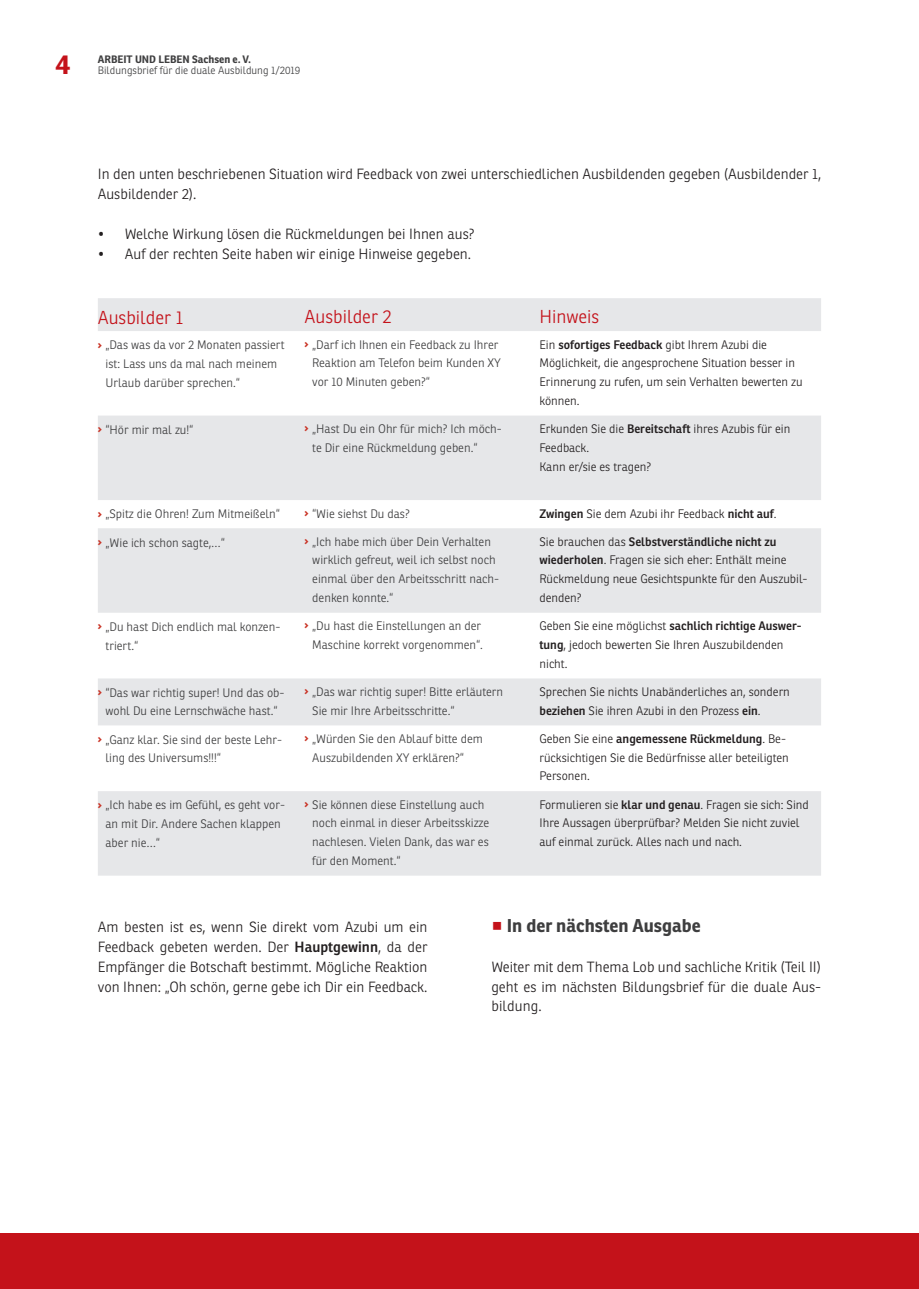
<style>
.page{position:relative;width:919px;height:1289px;background:#fff}
.page>*{position:absolute;margin:0;border:0;box-sizing:border-box;transform-origin:0 0}
.t1{font:700 27px "Ronnia";color:#c4121a}
.t2{font:300 18.15px "Ronnia";color:#c4121a}
.t3{font:700 18px "Ronnia";color:#3e3e3f}
.t4{font:300 14.4px/19.8px "Ronnia";color:#231f20;text-align:justify}
.t5{font:300 12px/18.8px "Ronnia";color:#3e3e3f}
.t6{font:300 12px/18.8px "Ronnia";color:#231f20}
.t7{font:300 10.5px "Ronnia";color:#3e3e3f}
.t8{font:700 10.5px "Ronnia";color:#3e3e3f}
.s1{font-weight:700;color:#c93325}
.s2{font-weight:600}
</style>
<div class="page">
<div style="left:0;top:1233px;width:918px;height:55px;background:#c4121a"></div>
<svg style="left:98px;top:298px;width:723px;height:577px;fill:#e6e7e9"></svg>
<h1 class="t1" style="left:55px;top:47px;width:17px">4</h1>
<p class="t8" style="left:98px;top:53px;width:155px">ARBEIT UND LEBEN Sachsen e. V.</p>
<p class="t7" style="left:98px;top:64px;width:204px">Bildungsbrief für die duale Ausbildung 1/2019</p>
<p class="t4" style="left:98px;top:164px;width:724px">In den unten beschriebenen Situation wird Feedback von zwei unterschiedlichen Ausbildenden gegeben (Ausbildender 1,<br>Ausbildender 2).</p>
<p class="t4" style="left:98px;top:224px;width:378px">• Welche Wirkung lösen die Rückmeldungen bei Ihnen aus?</p>
<p class="t4" style="left:98px;top:243px;width:375px">• Auf der rechten Seite haben wir einige Hinweise gegeben.</p>
<h2 class="t2" style="left:98px;top:307px;width:87px">Ausbilder 1</h2>
<h2 class="t2" style="left:304px;top:306px;width:88px">Ausbilder 2</h2>
<h2 class="t2" style="left:539px;top:306px;width:61px">Hinweis</h2>
<p class="t5" style="left:105px;top:336px;width:180px;text-indent:-8px"><span class="s1">›</span> „Das was da vor 2 Monaten passiert ist: Lass uns da mal nach meinem<br>Urlaub darüber sprechen.“</p>
<p class="t5" style="left:312px;top:335px;width:190px;text-indent:-8px"><span class="s1">›</span> „Darf ich Ihnen ein Feedback zu Ihrer<br>Reaktion am Telefon beim Kunden XY vor 10 Minuten geben?“</p>
<p class="t6" style="left:539px;top:335px;width:265px">Ein <span class="s2">sofortiges Feedback</span> gibt Ihrem Azubi die Möglichkeit, die angesprochene Situation besser in Erinnerung zu rufen, um sein Verhalten bewerten zu können.</p>
<p class="t5" style="left:98px;top:420px;width:97px"><span class="s1">›</span> “Hör mir mal zu!“</p>
<p class="t5" style="left:312px;top:419px;width:191px;text-indent:-8px"><span class="s1">›</span> „Hast Du ein Ohr für mich? Ich möch&shy;te Dir eine Rückmeldung geben.“</p>
<p class="t6" style="left:539px;top:419px;width:252px">Erkunden Sie die <span class="s2">Bereitschaft</span> ihres Azubis für ein<br>Feedback.<br>Kann er/sie es tragen?</p>
<p class="t5" style="left:98px;top:504px;width:183px"><span class="s1">›</span> „Spitz die Ohren! Zum Mitmeißeln“</p>
<p class="t5" style="left:304px;top:504px;width:106px"><span class="s1">›</span> “Wie siehst Du das?</p>
<p class="t6" style="left:539px;top:504px;width:239px"><span class="s2">Zwingen</span> Sie dem Azubi ihr Feedback <span class="s2">nicht auf</span>.</p>
<p class="t5" style="left:98px;top:533px;width:128px"><span class="s1">›</span> „Wie ich schon sagte,…“</p>
<p class="t5" style="left:312px;top:532px;width:188px;text-indent:-8px"><span class="s1">›</span> „Ich habe mich über Dein Verhalten wirklich gefreut, weil ich selbst noch einmal über den Arbeitsschritt nach&shy;denken konnte.“</p>
<p class="t6" style="left:539px;top:532px;width:269px">Sie brauchen das <span class="s2">Selbstverständliche nicht zu wiederholen</span>. Fragen sie sich eher: Enthält meine Rückmeldung neue Gesichtspunkte für den Auszubil&shy;denden?</p>
<p class="t5" style="left:105px;top:617px;width:176px;text-indent:-8px"><span class="s1">›</span> „Du hast Dich endlich mal konzen&shy;triert.“</p>
<p class="t5" style="left:304px;top:616px;width:180px;text-align:right"><span class="s1">›</span> „Du hast die Einstellungen an der<br>Maschine korrekt vorgenommen“.</p>
<p class="t6" style="left:539px;top:616px;width:264px">Geben Sie eine möglichst <span class="s2">sachlich richtige Auswer&shy;tung</span>, jedoch bewerten Sie Ihren Auszubildenden nicht.</p>
<p class="t5" style="left:98px;top:683px;width:188px;text-align:center"><span class="s1">›</span> “Das war richtig super! Und das ob&shy;wohl Du eine Lernschwäche hast.“</p>
<p class="t5" style="left:312px;top:682px;width:192px;text-indent:-8px"><span class="s1">›</span> „Das war richtig super! Bitte erläutern<br>Sie mir Ihre Arbeitsschritte.“</p>
<p class="t6" style="left:539px;top:682px;width:252px">Sprechen Sie nichts Unabänderliches an, sondern <span class="s2">beziehen</span> Sie ihren Azubi in den Prozess <span class="s2">ein</span>.</p>
<p class="t5" style="left:105px;top:730px;width:178px;text-indent:-8px"><span class="s1">›</span> „Ganz klar. Sie sind der beste Lehr&shy;ling des Universums!!!“</p>
<p class="t5" style="left:312px;top:729px;width:172px;text-indent:-8px"><span class="s1">›</span> „Würden Sie den Ablauf bitte dem<br>Auszubildenden XY erklären?“</p>
<p class="t6" style="left:539px;top:729px;width:251px">Geben Sie eine <span class="s2">angemessene Rückmeldung</span>. Be&shy;rücksichtigen Sie die Bedürfnisse aller beteiligten<br>Personen.</p>
<p class="t5" style="left:105px;top:795px;width:181px;text-indent:-8px"><span class="s1">›</span> „Ich habe es im Gefühl, es geht vor&shy;an mit Dir. Andere Sachen klappen aber nie…“</p>
<p class="t5" style="left:312px;top:794px;width:178px;text-indent:-8px"><span class="s1">›</span> Sie können diese Einstellung auch noch einmal in dieser Arbeitsskizze nachlesen. Vielen Dank, das war es für den Moment.“</p>
<p class="t6" style="left:539px;top:794px;width:271px">Formulieren sie <span class="s2">klar und genau</span>. Fragen sie sich: Sind<br>Ihre Aussagen überprüfbar? Melden Sie nicht zuviel auf einmal zurück. Alles nach und nach.</p>
<p class="t4" style="left:98px;top:917px;width:331px">Am besten ist es, wenn Sie direkt vom Azubi um ein Feedback gebeten werden. Der <span class="s2">Hauptgewinn</span>, da der Empfänger die Botschaft bestimmt. Mögliche Reaktion von Ihnen: „Oh schön, gerne gebe ich Dir ein Feedback.</p>
<h3 class="t3" style="left:506px;top:914px;width:195px">In der nächsten Ausgabe</h3>
<p class="t4" style="left:491px;top:956px;width:331px">Weiter mit dem Thema Lob und sachliche Kritik (Teil II) geht es im nächsten Bildungsbrief für die duale Aus&shy;bildung.</p>
</div>
